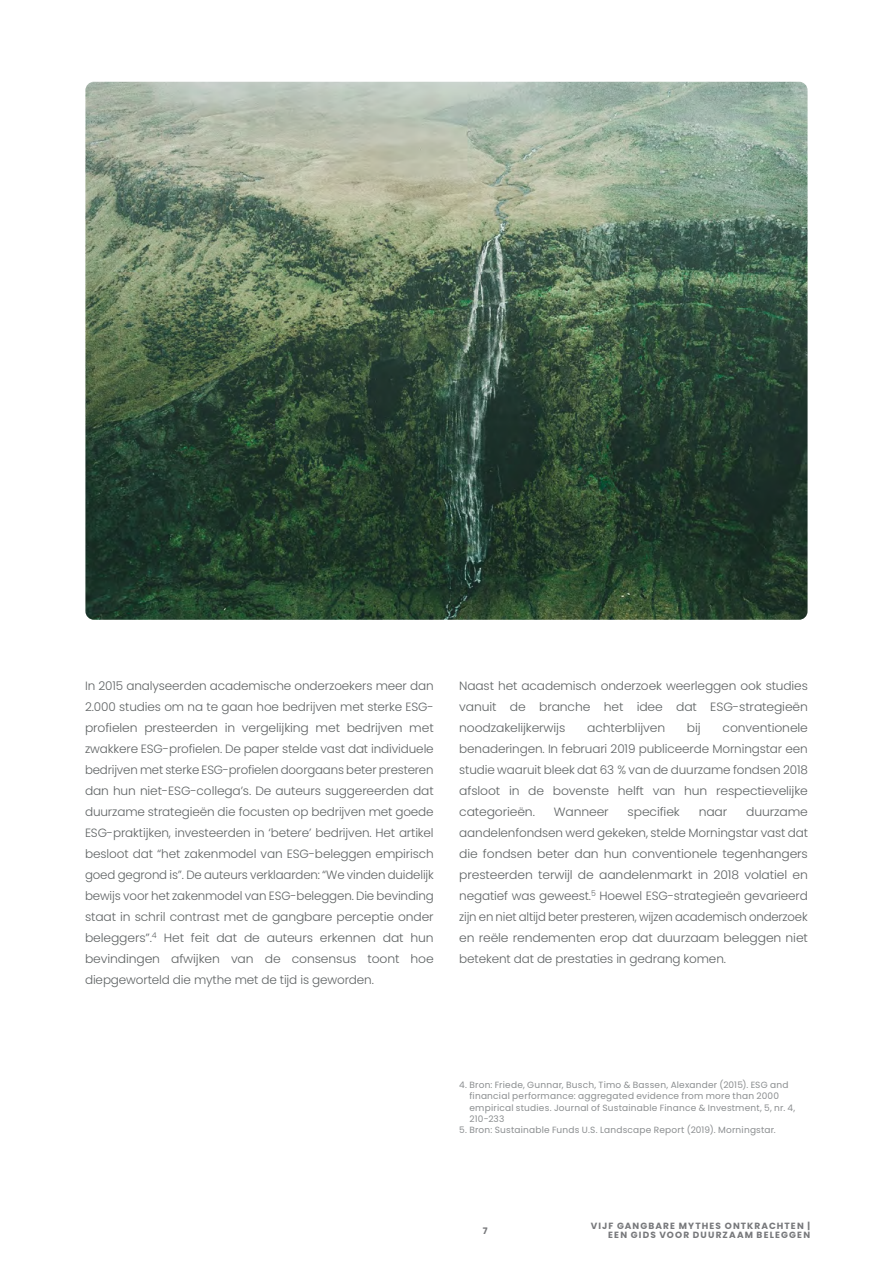
<style>
.page{position:relative;width:893px;height:1263px;background:#fff}
.page>*{position:absolute;margin:0;border:0;box-sizing:border-box;transform-origin:0 0}
.t1{font:300 12px/21px "Poppins";letter-spacing:-.01em;color:#5f6364;text-align:justify}
.t2{font:9px/11.2px "Poppins";letter-spacing:.025em;color:#8b8e90}
.t3{font:700 9px/9px "Poppins";letter-spacing:.125em;color:#77787b;text-align:right}
</style>
<div class="page">
<img style="left:85px;top:82px;width:722px;height:538px">
<p class="t1" style="left:85px;top:675px;width:350px">In 2015 analyseerden academische onderzoekers meer dan 2.000 studies om na te gaan hoe bedrijven met sterke ESG&shy;profielen presteerden in vergelijking met bedrijven met zwakkere ESG-profielen. De paper stelde vast dat individuele bedrijven met sterke ESG-profielen doorgaans beter presteren dan hun niet-ESG-collega’s. De auteurs suggereerden dat duurzame strategieën die focusten op bedrijven met goede ESG-praktijken, investeerden in ‘betere’ bedrijven. Het artikel besloot dat “het zakenmodel van ESG-beleggen empirisch goed gegrond is”. De auteurs verklaarden: “We vinden duidelijk bewijs voor het zakenmodel van ESG-beleggen. Die bevinding staat in schril contrast met de gangbare perceptie onder beleggers”.<sup>4</sup> Het feit dat de auteurs erkennen dat hun bevindingen afwijken van de consensus toont hoe diepgeworteld die mythe met de tijd is geworden.</p>
<p class="t1" style="left:459px;top:675px;width:350px">Naast het academisch onderzoek weerleggen ook studies vanuit de branche het idee dat ESG-strategieën noodzakelijkerwijs</p>
<p class="t1" style="left:459px;top:717px;width:350px;text-indent:263px">conventionele benaderingen. In februari 2019 publiceerde Morningstar een studie waaruit bleek dat 63 % van de duurzame fondsen 2018 afsloot in de bovenste helft van hun respectievelijke categorieën.</p>
<p class="t1" style="left:587px;top:717px;width:79px">achterblijven</p>
<p class="t1" style="left:687px;top:717px;width:15px">bij</p>
<p class="t1" style="left:554px;top:801px;width:56px">Wanneer</p>
<p class="t1" style="left:628px;top:801px;width:54px">specifiek</p>
<p class="t1" style="left:699px;top:801px;width:30px">naar</p>
<p class="t1" style="left:459px;top:801px;width:350px;text-indent:287px">duurzame aandelenfondsen werd gekeken, stelde Morningstar vast dat die fondsen beter dan hun conventionele tegenhangers presteerden terwijl de aandelenmarkt in 2018 volatiel en negatief was geweest.<sup>5</sup> Hoewel ESG-strategieën gevarieerd zijn en niet altijd beter presteren, wijzen academisch onderzoek en reële rendementen erop dat duurzaam beleggen niet betekent dat de prestaties in gedrang komen.</p>
<p class="t2" style="left:469px;top:1079px;width:327px;text-indent:-10px">4. Bron: Friede, Gunnar, Busch, Timo &amp; Bassen, Alexander (2015). ESG and financial performance: aggregated evidence from more than 2000 empirical studies. Journal of Sustainable Finance &amp; Investment, 5, nr. 4, 210-233</p>
<p class="t2" style="left:459px;top:1124px;width:318px">5. Bron: Sustainable Funds U.S. Landscape Report (2019). Morningstar.</p>
<p class="t3" style="left:483px;top:1226px;width:6px">7</p>
<p class="t3" style="left:591px;top:1221px;width:221px">VIJF GANGBARE MYTHES ONTKRACHTEN |<br>EEN GIDS VOOR DUURZAAM BELEGGEN</p>
</div>
